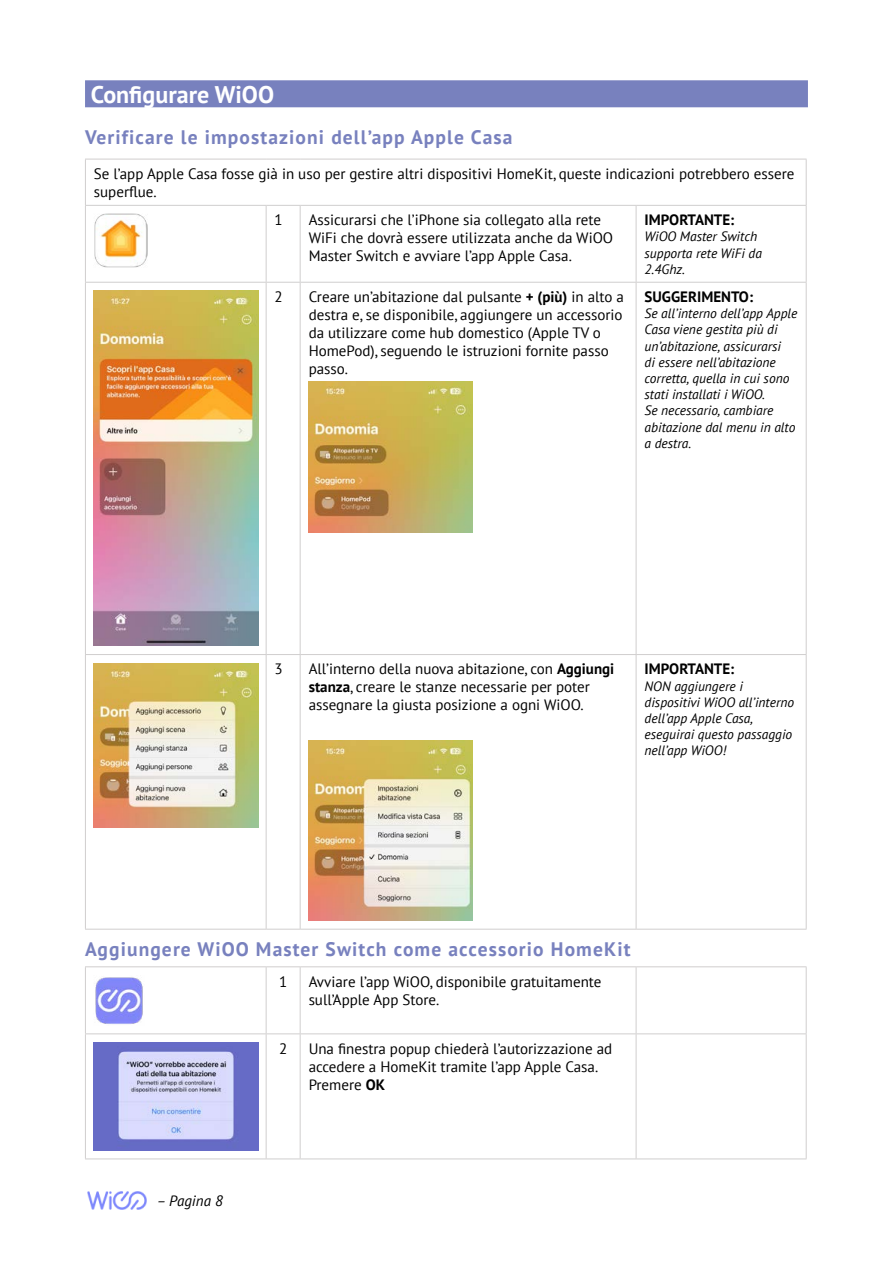
<style>
.page{position:relative;width:893px;height:1263px;background:#fff}
.page>*{position:absolute;margin:0;border:0;box-sizing:border-box;transform-origin:0 0}
.t1{font:700 24px "PT Sans";color:#fff}
.t2{font:700 19.5px "PT Sans";letter-spacing:.055em;color:#7881be}
.t3{font:15px/18px "PT Sans";color:#000}
.t4{font:700 15px "PT Sans";color:#000}
.t5{font:italic 15px "PT Sans";color:#000}
.t6{font:italic 13.5px/16.2px "PT Sans";color:#000}
.s1{font-weight:700}
</style>
<div class="page">
<img style="left:87px;top:1191px;width:60px;height:19px">
<div style="left:85px;top:80px;width:723px;height:27px;background:#7881be"></div>
<hr style="left:85px;top:159px;width:181px;height:1px;background:#d0cece">
<hr style="left:85px;top:159px;width:1px;height:46px;background:#d0cece">
<hr style="left:266px;top:159px;width:34px;height:1px;background:#d0cece">
<hr style="left:300px;top:159px;width:336px;height:1px;background:#d0cece">
<hr style="left:636px;top:159px;width:170px;height:1px;background:#d0cece">
<hr style="left:806px;top:159px;width:1px;height:46px;background:#d0cece">
<hr style="left:85px;top:205px;width:181px;height:1px;background:#d0cece">
<hr style="left:85px;top:206px;width:1px;height:76px;background:#d0cece">
<hr style="left:266px;top:205px;width:34px;height:1px;background:#d0cece">
<hr style="left:266px;top:206px;width:1px;height:76px;background:#d0cece">
<hr style="left:300px;top:205px;width:336px;height:1px;background:#d0cece">
<hr style="left:300px;top:206px;width:1px;height:76px;background:#d0cece">
<hr style="left:636px;top:205px;width:170px;height:1px;background:#d0cece">
<hr style="left:636px;top:206px;width:1px;height:76px;background:#d0cece">
<hr style="left:806px;top:206px;width:1px;height:76px;background:#d0cece">
<hr style="left:85px;top:282px;width:181px;height:1px;background:#d0cece">
<hr style="left:85px;top:283px;width:1px;height:371px;background:#d0cece">
<hr style="left:266px;top:282px;width:34px;height:1px;background:#d0cece">
<hr style="left:266px;top:283px;width:1px;height:371px;background:#d0cece">
<hr style="left:300px;top:282px;width:336px;height:1px;background:#d0cece">
<hr style="left:300px;top:283px;width:1px;height:371px;background:#d0cece">
<hr style="left:636px;top:282px;width:170px;height:1px;background:#d0cece">
<hr style="left:636px;top:283px;width:1px;height:371px;background:#d0cece">
<hr style="left:806px;top:283px;width:1px;height:371px;background:#d0cece">
<hr style="left:85px;top:654px;width:181px;height:1px;background:#d0cece">
<hr style="left:85px;top:655px;width:1px;height:274px;background:#d0cece">
<hr style="left:266px;top:654px;width:34px;height:1px;background:#d0cece">
<hr style="left:266px;top:655px;width:1px;height:274px;background:#d0cece">
<hr style="left:300px;top:654px;width:336px;height:1px;background:#d0cece">
<hr style="left:300px;top:655px;width:1px;height:274px;background:#d0cece">
<hr style="left:636px;top:654px;width:170px;height:1px;background:#d0cece">
<hr style="left:636px;top:655px;width:1px;height:274px;background:#d0cece">
<hr style="left:806px;top:655px;width:1px;height:274px;background:#d0cece">
<hr style="left:85px;top:929px;width:181px;height:1px;background:#d0cece">
<hr style="left:266px;top:929px;width:34px;height:1px;background:#d0cece">
<hr style="left:300px;top:929px;width:336px;height:1px;background:#d0cece">
<hr style="left:636px;top:929px;width:170px;height:1px;background:#d0cece">
<img style="left:94px;top:214px;width:53px;height:54px">
<img style="left:94px;top:291px;width:164px;height:355px">
<img style="left:309px;top:381px;width:164px;height:151px">
<img style="left:94px;top:663px;width:164px;height:164px">
<img style="left:309px;top:740px;width:164px;height:181px">
<hr style="left:85px;top:966px;width:181px;height:1px;background:#d0cece">
<hr style="left:85px;top:967px;width:1px;height:66px;background:#d0cece">
<hr style="left:266px;top:966px;width:34px;height:1px;background:#d0cece">
<hr style="left:266px;top:967px;width:1px;height:66px;background:#d0cece">
<hr style="left:300px;top:966px;width:336px;height:1px;background:#d0cece">
<hr style="left:300px;top:967px;width:1px;height:66px;background:#d0cece">
<hr style="left:636px;top:966px;width:170px;height:1px;background:#d0cece">
<hr style="left:636px;top:967px;width:1px;height:66px;background:#d0cece">
<hr style="left:806px;top:967px;width:1px;height:66px;background:#d0cece">
<hr style="left:85px;top:1033px;width:181px;height:1px;background:#d0cece">
<hr style="left:85px;top:1034px;width:1px;height:124px;background:#d0cece">
<hr style="left:266px;top:1033px;width:34px;height:1px;background:#d0cece">
<hr style="left:266px;top:1034px;width:1px;height:124px;background:#d0cece">
<hr style="left:300px;top:1033px;width:336px;height:1px;background:#d0cece">
<hr style="left:300px;top:1034px;width:1px;height:124px;background:#d0cece">
<hr style="left:636px;top:1033px;width:170px;height:1px;background:#d0cece">
<hr style="left:636px;top:1034px;width:1px;height:124px;background:#d0cece">
<hr style="left:806px;top:1034px;width:1px;height:124px;background:#d0cece">
<hr style="left:85px;top:1158px;width:181px;height:1px;background:#d0cece">
<hr style="left:266px;top:1158px;width:34px;height:1px;background:#d0cece">
<hr style="left:300px;top:1158px;width:336px;height:1px;background:#d0cece">
<hr style="left:636px;top:1158px;width:170px;height:1px;background:#d0cece">
<img style="left:95px;top:977px;width:48px;height:47px">
<img style="left:94px;top:1042px;width:164px;height:108px">
<h1 class="t1" style="left:91px;top:79px;width:185px">Configurare WiOO</h1>
<h2 class="t2" style="left:85px;top:124px;width:429px">Verificare le impostazioni dell’app Apple Casa</h2>
<p class="t3" style="left:94px;top:164px;width:702px">Se l’app Apple Casa fosse già in uso per gestire altri dispositivi HomeKit, queste indicazioni potrebbero essere superflue.</p>
<p class="t3" style="left:275px;top:210px;width:10px">1</p>
<p class="t3" style="left:309px;top:210px;width:306px">Assicurarsi che l’iPhone sia collegato alla rete<br>WiFi che dovrà essere utilizzata anche da WiOO<br>Master Switch e avviare l’app Apple Casa.</p>
<p class="t4" style="left:645px;top:210px;width:91px">IMPORTANTE:</p>
<p class="t6" style="left:645px;top:228px;width:119px">WiOO Master Switch supporta rete WiFi da<br>2.4Ghz.</p>
<p class="t3" style="left:275px;top:287px;width:10px">2</p>
<p class="t3" style="left:309px;top:287px;width:317px">Creare un’abitazione dal pulsante <span class="s1">+ (più)</span> in alto a destra e, se disponibile, aggiungere un accessorio da utilizzare come hub domestico (Apple TV o HomePod), seguendo le istruzioni fornite passo passo.</p>
<p class="t4" style="left:645px;top:287px;width:110px">SUGGERIMENTO:</p>
<p class="t6" style="left:645px;top:305px;width:154px">Se all’interno dell’app Apple<br>Casa viene gestita più di un’abitazione, assicurarsi<br>di essere nell’abitazione corretta, quella in cui sono stati installati i WiOO.<br>Se necessario, cambiare abitazione dal menu in alto a destra.</p>
<p class="t3" style="left:275px;top:660px;width:10px">3</p>
<p class="t3" style="left:309px;top:660px;width:307px">All’interno della nuova abitazione, con <span class="s1">Aggiungi stanza</span>, creare le stanze necessarie per poter assegnare la giusta posizione a ogni WiOO.</p>
<p class="t4" style="left:645px;top:659px;width:91px">IMPORTANTE:</p>
<p class="t6" style="left:645px;top:677px;width:151px">NON aggiungere i dispositivi WiOO all’interno dell’app Apple Casa, eseguirai questo passaggio nell’app WiOO!</p>
<h2 class="t2" style="left:85px;top:936px;width:547px">Aggiungere WiOO Master Switch come accessorio HomeKit</h2>
<p class="t3" style="left:279px;top:972px;width:10px">1</p>
<p class="t3" style="left:309px;top:972px;width:294px">Avviare l’app WiOO, disponibile gratuitamente sull’Apple App Store.</p>
<p class="t3" style="left:279px;top:1039px;width:10px">2</p>
<p class="t3" style="left:309px;top:1039px;width:305px">Una finestra popup chiederà l’autorizzazione ad accedere a HomeKit tramite l’app Apple Casa.<br>Premere <span class="s1">OK</span></p>
<p class="t5" style="left:157px;top:1191px;width:67px">– Pagina 8</p>
</div>
